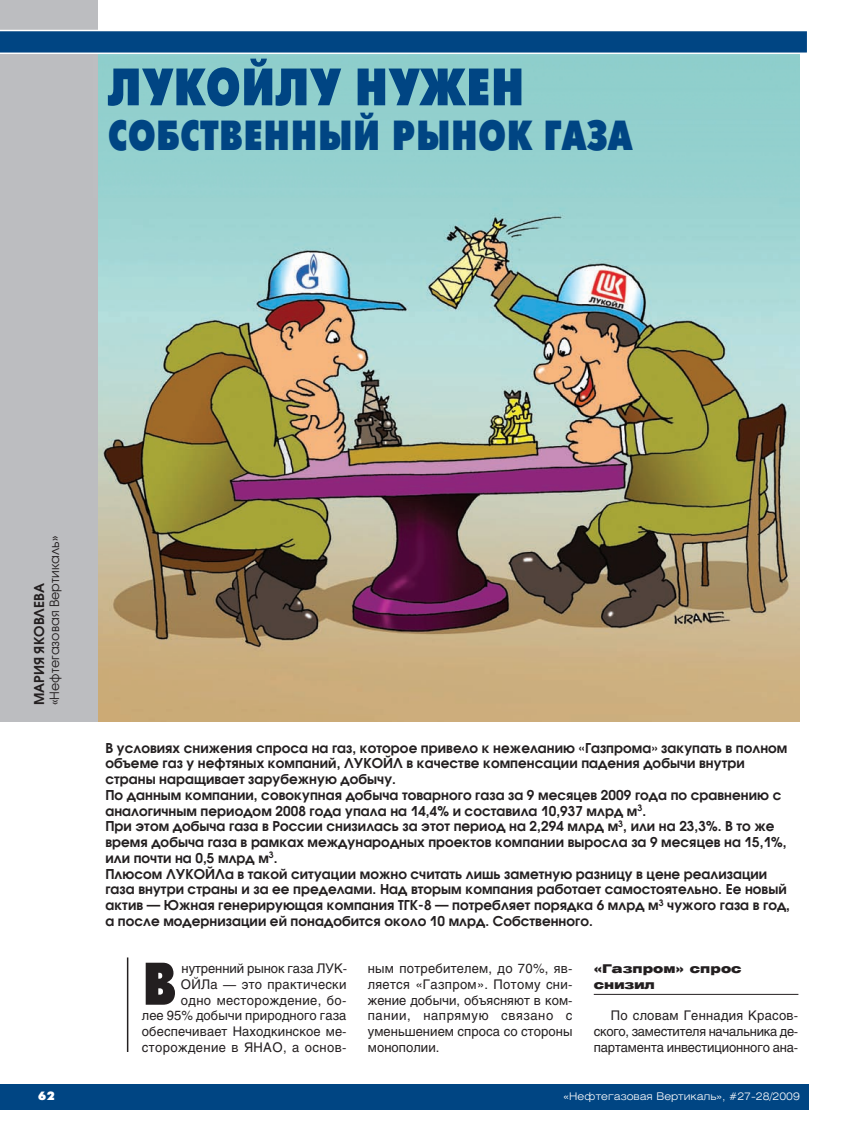
<style>
.page{position:relative;width:851px;height:1127px;background:#fff}
.page>*{position:absolute;margin:0;border:0;box-sizing:border-box;transform-origin:0 0}
.t1{font:700 60px "Futura Futuris X Cond C";color:#231f20}
.t2{font:700 52.5px "Futura Futuris X Cond C";color:#004583}
.t3{font:700 42px "Futura Futuris X Cond C";color:#004583}
.t4{font:600 13.5px/15.8px "Avant Garde Gothic C";letter-spacing:.005em;color:#231f20}
.t5{font:13.2px/15.8px "Helios";letter-spacing:.005em;color:#231f20;text-align:justify}
.t6{font:12.75px "Avant Garde Gothic C";letter-spacing:.005em;color:#231f20}
.t7{font:900 12px/15.8px "Helios Ext";letter-spacing:.005em;color:#231f20}
.t8{font:12px "Futura Futuris XC";color:#fff}
.t9{font:300 10.5px "Helios Ext";color:#fff}
</style>
<div class="page">
<img style="left:98px;top:54px;width:701px;height:667px">
<div style="left:0;top:1084px;width:808px;height:26px;background:#004583"></div>
<div style="left:0;top:0;width:98px;height:721px;background:#bcbdc0"></div>
<hr style="left:593px;top:994px;width:205px;height:1px;background:#231f20">
<svg style="left:0;top:30px;width:807px;height:24px;background:#1d5a91"></svg>
<hr style="left:127px;top:957px;width:1px;height:95px;background:#231f20">
<div style="left:98px;top:56px;width:702px;height:141px;background:#92d0ce"></div>
<h2 class="t2" style="left:108px;top:67px;width:418px">ЛУКОЙЛУ НУЖЕН</h2>
<h3 class="t3" style="left:108px;top:119px;width:526px">СОБСТВЕННЫЙ РЫНОК ГАЗА</h3>
<p class="t6" style="left:50px;top:705px;width:171px;rotate:-90deg">«Нефтегазовая Вертикаль»</p>
<p class="t4" style="left:33px;top:705px;width:124px;rotate:-90deg">МАРИЯ ЯКОВЛЕВА</p>
<p class="t8" style="left:38px;top:1091px;width:18px">62</p>
<p class="t4" style="left:105px;top:741px;width:686px">В условиях снижения спроса на газ, которое привело к нежеланию «Газпрома» закупать в полном объеме газ у нефтяных компаний, ЛУКОЙЛ в качестве компенсации падения добычи внутри страны наращивает зарубежную добычу.<br>По данным компании, совокупная добыча товарного газа за 9 месяцев 2009 года по сравнению с аналогичным периодом 2008 года упала на 14,4% и составила 10,937 млрд м<sup>3</sup>.<br>При этом добыча газа в России снизилась за этот период на 2,294 млрд м<sup>3</sup>, или на 23,3%. В то же время добыча газа в рамках международных проектов компании выросла за 9 месяцев на 15,1%, или почти на 0,5 млрд м<sup>3</sup>.<br>Плюсом ЛУКОЙЛа в такой ситуации можно считать лишь заметную разницу в цене реализации газа внутри страны и за ее пределами. Над вторым компания работает самостоятельно. Ее новый актив — Южная генерирующая компания ТГК-8 — потребляет порядка 6 млрд м<sup>3</sup> чужого газа в год, а после модернизации ей понадобится около 10 млрд. Собственного.</p>
<h1 class="t1" style="left:142px;top:960px;width:36px">В</h1>
<p class="t5" style="left:142px;top:962px;width:207px;text-align:right">нутренний рынок газа ЛУК-<br>ОЙЛа — это практически<br>одно месторождение, бо-<br>лее 95% добычи природного газа обеспечивает Находкинское ме&shy;сторождение в ЯНАО, а основ-</p>
<p class="t5" style="left:368px;top:962px;width:206px">ным потребителем, до 70%, яв&shy;ляется «Газпром». Потому сни&shy;жение добычи, объясняют в ком&shy;пании, напрямую связано с уменьшением спроса со стороны монополии.</p>
<p class="t7" style="left:593px;top:962px;width:149px">«Газпром» спрос снизил</p>
<p class="t5" style="left:593px;top:1009px;width:206px;text-indent:17px">По словам Геннадия Красов&shy;ского, заместителя начальника де&shy;партамента инвестиционного ана-</p>
<p class="t9" style="left:563px;top:1092px;width:238px">«Нефтегазовая Вертикаль», #27-28/2009</p>
</div>
